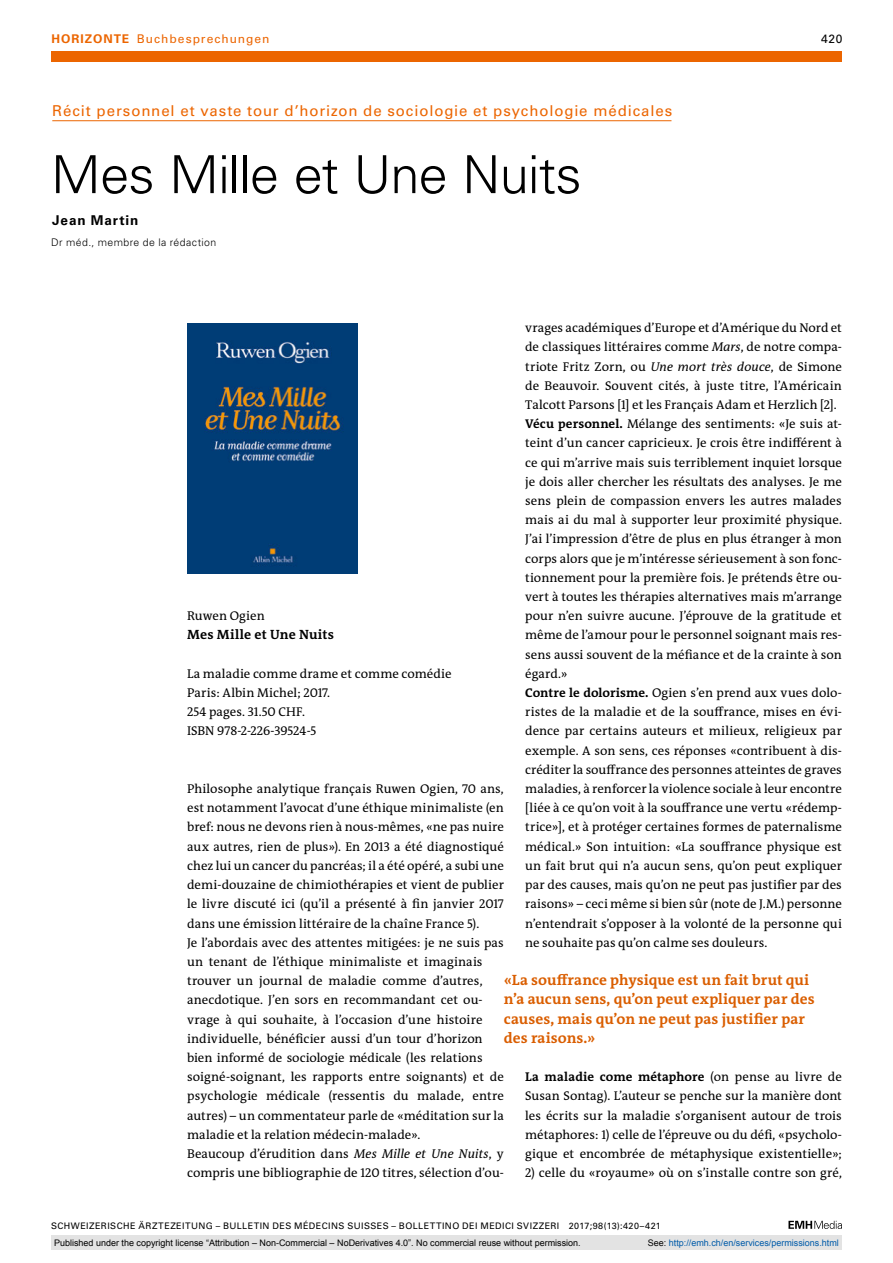
<style>
.page{position:relative;width:893px;height:1263px;background:#fff}
.page>*{position:absolute;margin:0;border:0;box-sizing:border-box;transform-origin:0 0}
.t1{font:300 52.5px "Univers LT Std";letter-spacing:-.02em;color:#000}
.t2{font:700 15px/19.2px "The Antiqua B W7";letter-spacing:.005em;color:#da5e00}
.t3{font:15px "Univers LT Std";letter-spacing:.055em;color:#ec6500}
.t4{font:700 13.5px "The Antiqua B W7";letter-spacing:.02em;color:#000}
.t5{font:700 13.5px "Univers LT Std";letter-spacing:.065em;color:#000}
.t6{font:12.75px/19.2px "The Antiqua B W5 Plain";letter-spacing:.005em;color:#000}
.t7{font:700 12.75px "The Antiqua B W7";letter-spacing:.01em;color:#000}
.t8{font:12px "Univers LT Std";letter-spacing:.085em;color:#ec6500}
.t9{font:12px "Univers LT Std";color:#000}
.t10{font:300 10.5px "Univers LT Std";letter-spacing:.04em;color:#000}
.t11{font:9px "Arial";color:#000}
.t12{font:9px "Univers LT Std";letter-spacing:.05em;color:#000}
.t13{font:9px "Arial";color:#005ba9}
.s1{font-weight:700}
.s2{font-style:italic}
.s3{font-family:"The Antiqua B W7";font-weight:700}
.s4{font-family:"The Antiqua B W5 Plain";font-weight:400}
.s5{color:#000}
</style>
<div class="page">
<svg style="left:788px;top:1221px;width:54px;height:8px"></svg>
<div style="left:51px;top:51px;width:791px;height:11px;background:#ec6500"></div>
<hr style="left:52px;top:120px;width:619px;height:1px;background:#ec6500">
<img style="left:187px;top:324px;width:170px;height:249px">
<div style="left:51px;top:1235px;width:791px;height:15px;background:#e3e3e3"></div>
<p class="t8" style="left:51px;top:31px;width:220px"><span class="s1">HORIZONTE</span> Buchbesprechungen</p>
<p class="t9" style="left:821px;top:31px;width:23px">420</p>
<p class="t3" style="left:52px;top:102px;width:621px">Récit personnel et vaste tour d’horizon de sociologie et psychologie médicales</p>
<h1 class="t1" style="left:51px;top:143px;width:532px">Mes Mille et Une Nuits</h1>
<p class="t5" style="left:52px;top:212px;width:88px">Jean Martin</p>
<p class="t10" style="left:51px;top:236px;width:167px">Dr méd., membre de la rédaction</p>
<p class="t6" style="left:525px;top:318px;width:318px">vrages académiques d’Europe et d’Amérique du Nord et de classiques littéraires comme <span class="s2">Mars</span>, de notre compa&shy;triote Fritz Zorn, ou <span class="s2">Une mort très douce</span>, de Simone de Beauvoir. Souvent cités, à juste titre, l’Américain Talcott Parsons [1] et les Français Adam et Herzlich [2].<br><span class="s3">Vécu personnel.</span> Mélange des sentiments: «Je suis at&shy;teint d’un cancer capricieux. Je crois être indifférent à ce qui m’arrive mais suis terriblement inquiet lorsque je dois aller chercher les résultats des analyses. Je me sens plein de compassion envers les autres malades mais ai du mal à supporter leur proximité physique.<br>J’ai l’impression d’être de plus en plus étranger à mon corps alors que je m’intéresse sérieusement à son fonc&shy;tionnement pour la première fois. Je prétends être ou&shy;vert à toutes les thérapies alternatives mais m’arrange pour n’en suivre aucune. J’éprouve de la gratitude et même de l’amour pour le personnel soignant mais res&shy;sens aussi souvent de la méfiance et de la crainte à son égard.»<br><span class="s3">Contre le dolorisme.</span> Ogien s’en prend aux vues dolo&shy;ristes de la maladie et de la souffrance, mises en évi&shy;dence par certains auteurs et milieux, religieux par exemple. A son sens, ces réponses «contribuent à dis&shy;créditer la souffrance des personnes atteintes de graves maladies, à renforcer la violence sociale à leur encontre [liée à ce qu’on voit à la souffrance une vertu «rédemp&shy;trice»], et à protéger certaines formes de paternalisme médical.» Son intuition: «La souffrance physique est un fait brut qui n’a aucun sens, qu’on peut expliquer par des causes, mais qu’on ne peut pas justifier par des raisons» – ceci même si bien sûr (note de J.M.) personne n’entendrait s’opposer à la volonté de la personne qui ne souhaite pas qu’on calme ses douleurs.</p>
<p class="t6" style="left:187px;top:606px;width:79px">Ruwen Ogien</p>
<p class="t4" style="left:187px;top:626px;width:149px">Mes Mille et Une Nuits</p>
<p class="t6" style="left:187px;top:664px;width:266px">La maladie comme drame et comme comédie<br>Paris: Albin Michel; 2017.<br>254 pages. 31.50 CHF.<br>ISBN 978-2-226-39524-5</p>
<p class="t6" style="left:187px;top:779px;width:318px">Philosophe analytique français Ruwen Ogien, 70 ans, est notamment l’avocat d’une éthique minimaliste (en bref: nous ne devons rien à nous-mêmes, «ne pas nuire aux autres, rien de plus»). En 2013 a été diagnostiqué chez lui un cancer du pancréas; il a été opéré, a subi une demi-douzaine de chimiothérapies et vient de publier le livre discuté ici (qu’il a présenté à fin janvier 2017 dans une émission littéraire de la chaîne France 5).<br>Je l’abordais avec des attentes mitigées: je ne suis pas un tenant de l’éthique minimaliste et imaginais trouver un journal de maladie comme d’autres, anecdotique. J’en sors en recommandant cet ou&shy;vrage à qui souhaite, à l’occasion d’une histoire individuelle, bénéficier aussi d’un tour d’horizon bien informé de sociologie médicale (les relations soigné-soignant, les rapports entre soignants) et de psychologie médicale (ressentis du malade, entre autres) – un commentateur parle de «méditation sur la maladie et la relation médecin-malade».<br>Beaucoup d’érudition dans <span class="s2">Mes Mille et Une Nuits</span>, y compris une bibliographie de 120 titres, sélection d’ou-</p>
<p class="t2" style="left:504px;top:970px;width:312px">«La souffrance physique est un fait brut qui n’a aucun sens, qu’on peut expliquer par des causes, mais qu’on ne peut pas justifier par des raisons.»</p>
<p class="t7" style="left:525px;top:1068px;width:318px">La maladie come métaphore <span class="s4">(on pense au livre de</span></p>
<p class="t6" style="left:525px;top:1086px;width:318px;text-align:justify">Susan Sontag). L’auteur se penche sur la manière dont les écrits sur la maladie s’organisent autour de trois métaphores: 1) celle de l’épreuve ou du défi, «psycholo&shy;gique et encombrée de métaphysique existentielle»;</p>
<p class="t6" style="left:525px;top:1163px;width:318px">2) celle du «royaume» où on s’installe contre son gré,</p>
<p class="t12" style="left:51px;top:1220px;width:611px">SCHWEIZERISCHE ÄRZTEZEITUNG – BULLETIN DES MÉDECINS SUISSES – BOLLETTINO DEI MEDICI SVIZZERI 2017;98(13):420–421</p>
<p class="t11" style="left:54px;top:1237px;width:528px">Published under the copyright license “Attribution – Non-Commercial – NoDerivatives 4.0”. No commercial reuse without permission.</p>
<p class="t13" style="left:648px;top:1237px;width:193px"><span class="s5">See:</span> http://emh.ch/en/services/permissions.html</p>
</div>
